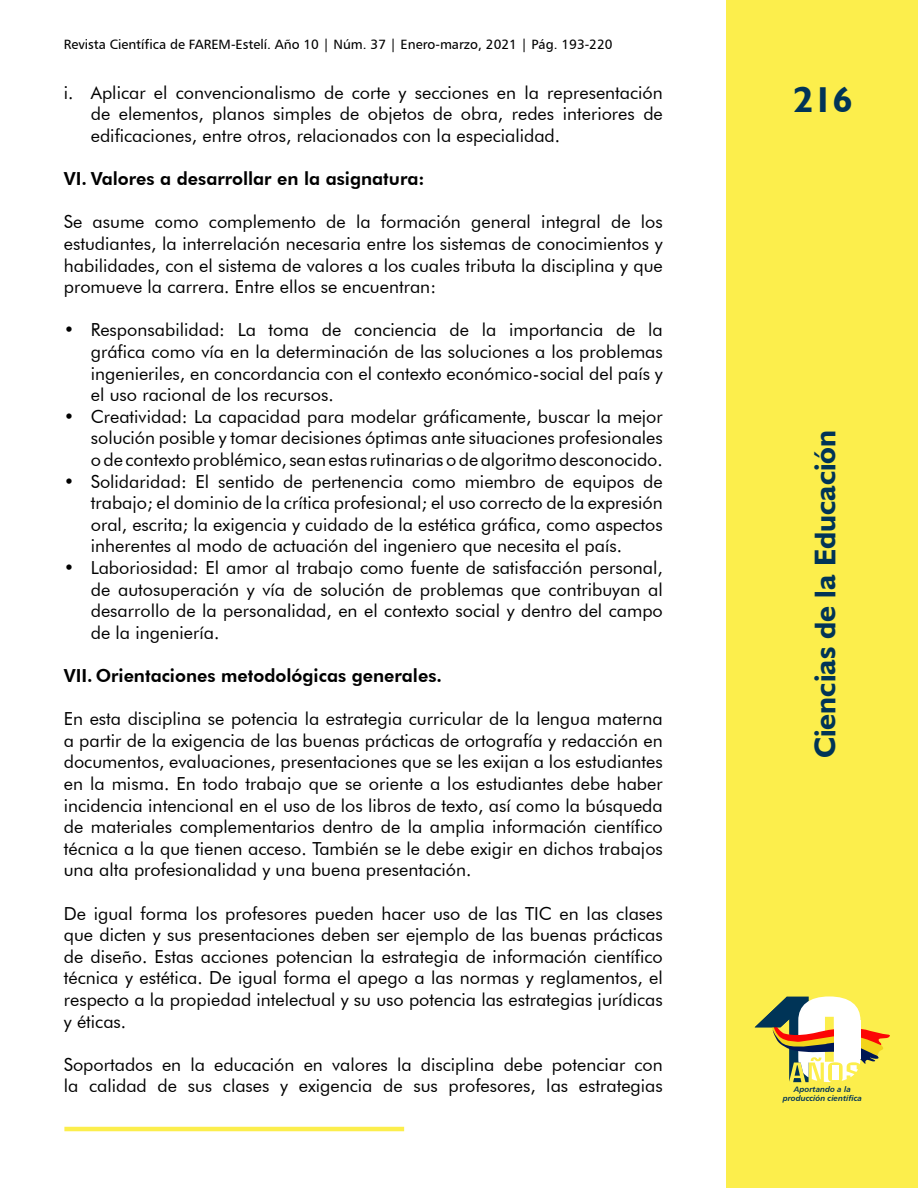
<style>
.page{position:relative;width:918px;height:1188px;background:#fff}
.page>*{position:absolute;margin:0;border:0;box-sizing:border-box;transform-origin:0 0}
.t1{font:700 36px "Humanist 521 BT";color:#003457}
.t2{font:700 30px "Humanist 521 BT";color:#003457}
.t3{font:18px/21.6px "Futura BT";color:#000;text-align:justify}
.t4{font:800 18px "Futura BT";color:#000}
.t5{font:13.5px "Humanist 777 BT Roman B";color:#000}
.t6{font:7.8px/9.4px "Humanist 777 BT Bold Italic B";color:#003457;text-align:center}
</style>
<div class="page">
<div style="left:727px;top:0;width:191px;height:1188px;background:#fcee4c"></div>
<hr style="left:64px;top:1127px;width:340px;height:4px;background:#fcee4c">
<svg style="left:755px;top:996px;width:135px;height:86px"></svg>
<div style="left:834px;top:1021px;width:26px;height:38px;background:#fff"></div>
<p class="t5" style="left:64px;top:36px;width:550px">Revista Científica de FAREM-Estelí. Año 10 | Núm. 37 | Enero-marzo, 2021 | Pág. 193-220</p>
<p class="t3" style="left:91px;top:81px;width:574px;text-indent:-27px">i. Aplicar el convencionalismo de corte y secciones en la representación de elementos, planos simples de objetos de obra, redes interiores de edificaciones, entre otros, relacionados con la especialidad.</p>
<p class="t4" style="left:64px;top:168px;width:362px">VI. Valores a desarrollar en la asignatura:</p>
<p class="t3" style="left:64px;top:211px;width:601px">Se asume como complemento de la formación general integral de los estudiantes, la interrelación necesaria entre los sistemas de conocimientos y habilidades, con el sistema de valores a los cuales tributa la disciplina y que promueve la carrera. Entre ellos se encuentran:</p>
<p class="t3" style="left:91px;top:319px;width:574px;text-indent:-27px">• Responsabilidad: La toma de conciencia de la importancia de la gráfica como vía en la determinación de las soluciones a los problemas ingenieriles, en concordancia con el contexto económico-social del país y el uso racional de los recursos.</p>
<p class="t3" style="left:91px;top:405px;width:574px;text-indent:-27px">• Creatividad: La capacidad para modelar gráficamente, buscar la mejor solución posible y tomar decisiones óptimas ante situaciones profesionales o de contexto problémico, sean estas rutinarias o de algoritmo desconocido.</p>
<p class="t3" style="left:91px;top:470px;width:574px;text-indent:-27px">• Solidaridad: El sentido de pertenencia como miembro de equipos de trabajo; el dominio de la crítica profesional; el uso correcto de la expresión oral, escrita; la exigencia y cuidado de la estética gráfica, como aspectos inherentes al modo de actuación del ingeniero que necesita el país.</p>
<p class="t3" style="left:91px;top:557px;width:574px;text-indent:-27px">• Laboriosidad: El amor al trabajo como fuente de satisfacción personal, de autosuperación y vía de solución de problemas que contribuyan al desarrollo de la personalidad, en el contexto social y dentro del campo de la ingeniería.</p>
<p class="t4" style="left:64px;top:665px;width:380px">VII. Orientaciones metodológicas generales.</p>
<p class="t3" style="left:64px;top:708px;width:601px">En esta disciplina se potencia la estrategia curricular de la lengua materna a partir de la exigencia de las buenas prácticas de ortografía y redacción en documentos, evaluaciones, presentaciones que se les exijan a los estudiantes en la misma. En todo trabajo que se oriente a los estudiantes debe haber incidencia intencional en el uso de los libros de texto, así como la búsqueda de materiales complementarios dentro de la amplia información científico técnica a la que tienen acceso. También se le debe exigir en dichos trabajos una alta profesionalidad y una buena presentación.</p>
<p class="t3" style="left:64px;top:902px;width:601px">De igual forma los profesores pueden hacer uso de las TIC en las clases que dicten y sus presentaciones deben ser ejemplo de las buenas prácticas de diseño. Estas acciones potencian la estrategia de información científico técnica y estética. De igual forma el apego a las normas y reglamentos, el respecto a la propiedad intelectual y su uso potencia las estrategias jurídicas y éticas.</p>
<p class="t3" style="left:64px;top:1053px;width:601px">Soportados en la educación en valores la disciplina debe potenciar con la calidad de sus clases y exigencia de sus profesores, las estrategias</p>
<h1 class="t1" style="left:794px;top:78px;width:60px">216</h1>
<h2 class="t2" style="left:807px;top:758px;width:330px;rotate:-90deg">Ciencias de la Educación</h2>
<p class="t6" style="left:783px;top:1084px;width:81px">Aportando a la producción científica</p>
</div>
